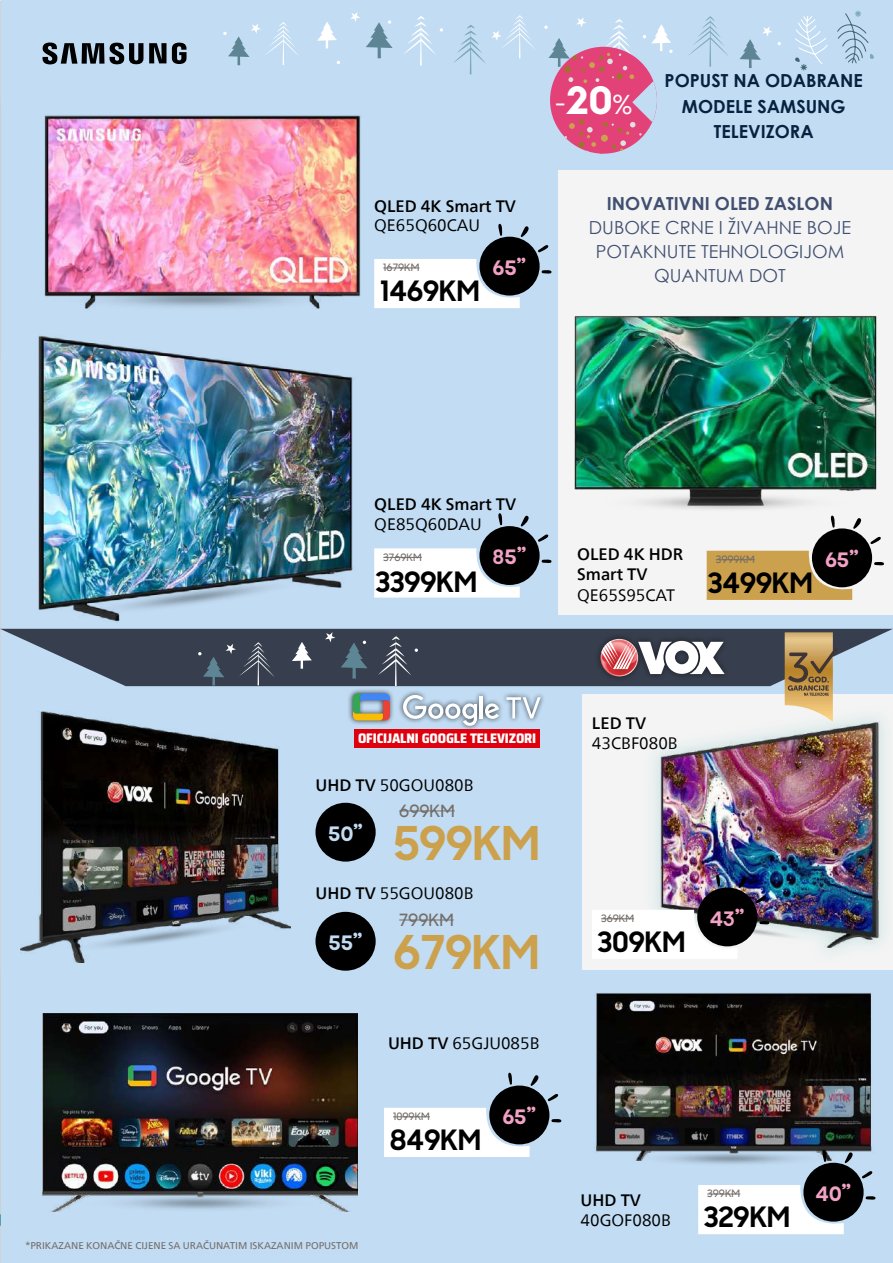
<style>
.page{position:relative;width:893px;height:1263px;background:#fff}
.page>*{position:absolute;margin:0;border:0;box-sizing:border-box;transform-origin:0 0}
.t1{font:700 47.4px "Samsung Sharp Sans";color:#cca14d}
.t2{font:700 28.5px "Samsung Sharp Sans";color:#000}
.t3{font:27.45px "Electrolux Sans";color:#fff}
.t4{font:500 20.55px "Hisense Alfabet";color:#f2a2c4}
.t5{font:500 20.55px "Hisense Alfabet";color:#c2dcf3}
.t6{font:18px/24px "Century Gothic";color:#415071;text-align:center}
.t7{font:700 18px/25.5px "Century Gothic";color:#072240;text-align:center}
.t8{font:700 18px "Century Gothic";color:#415071}
.t9{font:500 17.1px "Samsung Sharp Sans";color:#746d68}
.t10{font:16.5px "Neue Frutiger World";color:#000}
.t11{font:500 16.5px/19.5px "Neue Frutiger World";color:#000}
.t12{font:800 semi-condensed 13.8px "Saira";letter-spacing:-.01em;color:#fff}
.t13{font:500 10.35px "Samsung Sharp Sans";color:#746d68}
.t14{font:9.75px "Neue Frutiger World";color:#746d68}
.s1{font-weight:700;font-size:39.6px}
.s2{font-weight:500}
</style>
<div class="page">
<div style="left:1px;top:0;width:892px;height:1263px;background:#c2dcf3"></div>
<svg style="left:0;top:629px;width:893px;height:57px;fill:#373e4d"></svg>
<div style="left:594px;top:633px;width:136px;height:50px;background:#363d4c"></div>
<svg style="left:601px;top:640px;width:124px;height:36px"></svg>
<hr style="left:0;top:969px;width:1px;height:257px;background:#cfcfcf">
<svg style="left:0;top:1214px;width:1px;height:12px"></svg>
<div style="left:559px;top:170px;width:334px;height:444px;background:#f4f4f4"></div>
<img style="left:44px;top:115px;width:317px;height:171px">
<img style="left:44px;top:286px;width:317px;height:23px">
<svg style="left:689px;top:16px;width:39px;height:51px"></svg>
<svg style="left:317px;top:22px;width:20px;height:26px"></svg>
<svg style="left:350px;top:12px;width:10px;height:10px"></svg>
<svg style="left:366px;top:20px;width:27px;height:38px"></svg>
<svg style="left:404px;top:16px;width:39px;height:50px"></svg>
<svg style="left:223px;top:22px;width:76px;height:43px"></svg>
<svg style="left:453px;top:15px;width:82px;height:59px"></svg>
<svg style="left:740px;top:26px;width:32px;height:42px"></svg>
<svg style="left:795px;top:16px;width:33px;height:55px"></svg>
<svg style="left:837px;top:10px;width:37px;height:54px"></svg>
<img style="left:574px;top:316px;width:302px;height:175px">
<img style="left:643px;top:491px;width:162px;height:18px">
<svg style="left:374px;top:548px;width:146px;height:50px;background:#fcfdfe"></svg>
<hr style="left:383px;top:557px;width:39px;height:1px;background:#746d68">
<svg style="left:541px;top:559px;width:11px;height:4px"></svg>
<svg style="left:538px;top:534px;width:11px;height:8px"></svg>
<svg style="left:520px;top:515px;width:9px;height:12px"></svg>
<svg style="left:498px;top:513px;width:5px;height:13px"></svg>
<div style="left:479px;top:526px;width:61px;height:59px;background:#000;border-radius:50%"></div>
<svg style="left:43px;top:43px;width:61px;height:21px"></svg>
<svg style="left:110px;top:43px;width:56px;height:21px"></svg>
<svg style="left:172px;top:43px;width:15px;height:21px"></svg>
<svg style="left:292px;top:642px;width:20px;height:27px"></svg>
<svg style="left:341px;top:641px;width:27px;height:37px"></svg>
<svg style="left:378px;top:636px;width:40px;height:50px;background:#4a505d"></svg>
<svg style="left:198px;top:642px;width:77px;height:43px;background:#434c5a"></svg>
<div style="left:583px;top:694px;width:310px;height:275px;background:#f4f4f4"></div>
<img style="left:43px;top:1013px;width:315px;height:198px">
<img style="left:69px;top:1192px;width:263px;height:19px">
<img style="left:20px;top:711px;width:271px;height:251px">
<img style="left:49px;top:911px;width:226px;height:49px">
<img style="left:596px;top:993px;width:276px;height:159px">
<img style="left:618px;top:1149px;width:228px;height:19px">
<div style="left:642px;top:704px;width:251px;height:261px;background:#c2dede;opacity:.68"></div>
<img style="left:657px;top:720px;width:225px;height:228px">
<img style="left:739px;top:917px;width:82px;height:27px">
<div style="left:347px;top:688px;width:199px;height:43px;background:#000;opacity:.75"></div>
<svg style="left:506px;top:697px;width:35px;height:21px"></svg>
<svg style="left:403px;top:695px;width:74px;height:31px"></svg>
<hr style="left:480px;top:696px;width:3px;height:22px;background:#fff">
<svg style="left:485px;top:703px;width:14px;height:16px"></svg>
<svg style="left:353px;top:693px;width:37px;height:27px"></svg>
<div style="left:354px;top:729px;width:186px;height:18px;background:#de000d"></div>
<div style="left:592px;top:910px;width:145px;height:49px;background:#fff"></div>
<hr style="left:601px;top:918px;width:33px;height:1px;background:#746d68">
<svg style="left:758px;top:917px;width:12px;height:11px"></svg>
<svg style="left:754px;top:895px;width:13px;height:9px"></svg>
<svg style="left:735px;top:876px;width:14px;height:12px"></svg>
<svg style="left:712px;top:874px;width:12px;height:13px"></svg>
<div style="left:697px;top:887px;width:60px;height:59px;background:#000;border-radius:50%"></div>
<div style="left:698px;top:1185px;width:146px;height:49px;background:#fff"></div>
<hr style="left:707px;top:1194px;width:33px;height:1px;background:#746d68">
<svg style="left:865px;top:1196px;width:11px;height:4px"></svg>
<svg style="left:862px;top:1171px;width:11px;height:8px"></svg>
<svg style="left:841px;top:1152px;width:12px;height:12px"></svg>
<svg style="left:819px;top:1149px;width:11px;height:14px"></svg>
<div style="left:803px;top:1163px;width:61px;height:58px;background:#000;border-radius:50%"></div>
<div style="left:384px;top:1108px;width:146px;height:49px;background:#fff"></div>
<hr style="left:393px;top:1116px;width:37px;height:1px;background:#746d68">
<svg style="left:551px;top:1119px;width:11px;height:4px"></svg>
<svg style="left:546px;top:1094px;width:13px;height:8px"></svg>
<svg style="left:530px;top:1075px;width:9px;height:11px"></svg>
<svg style="left:508px;top:1072px;width:4px;height:13px"></svg>
<div style="left:489px;top:1085px;width:60px;height:59px;background:#000;border-radius:50%"></div>
<div style="left:315px;top:912px;width:61px;height:59px;background:#000;border-radius:50%"></div>
<hr style="left:399px;top:919px;width:55px;height:1px;background:#746d68">
<div style="left:315px;top:803px;width:61px;height:59px;background:#000;border-radius:50%"></div>
<hr style="left:399px;top:810px;width:56px;height:1px;background:#746d68">
<svg style="left:785px;top:632px;width:53px;height:89px"></svg>
<div style="left:374px;top:259px;width:146px;height:49px;background:#fff"></div>
<hr style="left:383px;top:268px;width:36px;height:1px;background:#746d68">
<svg style="left:541px;top:270px;width:11px;height:4px"></svg>
<svg style="left:538px;top:245px;width:11px;height:8px"></svg>
<svg style="left:517px;top:226px;width:12px;height:12px"></svg>
<svg style="left:498px;top:223px;width:5px;height:13px"></svg>
<div style="left:479px;top:237px;width:61px;height:59px;background:#000;border-radius:50%"></div>
<img style="left:34px;top:336px;width:323px;height:305px">
<img style="left:61px;top:566px;width:274px;height:59px">
<div style="left:707px;top:551px;width:145px;height:49px;background:#cca14d"></div>
<hr style="left:716px;top:559px;width:39px;height:1px;background:#746d68">
<svg style="left:872px;top:558px;width:12px;height:8px"></svg>
<svg style="left:870px;top:536px;width:11px;height:9px"></svg>
<svg style="left:853px;top:518px;width:9px;height:11px"></svg>
<svg style="left:830px;top:515px;width:5px;height:13px"></svg>
<div style="left:812px;top:528px;width:60px;height:59px;background:#000;border-radius:50%"></div>
<svg style="left:544px;top:17px;width:129px;height:137px"></svg>
<hr style="left:0;top:90px;width:2px;height:279px;background:#000;opacity:.75">
<p class="t11" style="left:374px;top:196px;width:143px">QLED 4K Smart TV</p>
<p class="t10" style="left:374px;top:213px;width:107px">QE65Q60CAU</p>
<p class="t13" style="left:383px;top:260px;width:38px">1679KM</p>
<p class="t4" style="left:493px;top:253px;width:35px">65”</p>
<h2 class="t2" style="left:380px;top:270px;width:101px">1469KM</h2>
<h3 class="t3" style="left:555px;top:85px;width:80px">-<span class="s1">20</span>%</h3>
<p class="t7" style="left:665px;top:67px;width:200px">POPUST NA ODABRANE<br>MODELE SAMSUNG<br>TELEVIZORA</p>
<p class="t8" style="left:607px;top:190px;width:228px">INOVATIVNI OLED ZASLON</p>
<p class="t6" style="left:589px;top:215px;width:264px">DUBOKE CRNE I ŽIVAHNE BOJE<br>POTAKNUTE TEHNOLOGIJOM<br>QUANTUM DOT</p>
<p class="t11" style="left:374px;top:495px;width:143px">QLED 4K Smart TV</p>
<p class="t10" style="left:374px;top:511px;width:109px">QE85Q60DAU</p>
<h2 class="t2" style="left:376px;top:560px;width:103px">3399KM</h2>
<p class="t13" style="left:383px;top:550px;width:40px">3769KM</p>
<p class="t4" style="left:493px;top:542px;width:35px">85”</p>
<p class="t11" style="left:577px;top:544px;width:107px">OLED 4K HDR<br>Smart TV</p>
<p class="t13" style="left:716px;top:552px;width:41px">3999KM</p>
<p class="t4" style="left:825px;top:545px;width:35px">65”</p>
<p class="t10" style="left:577px;top:582px;width:237px">QE65S95CAT <sup>3499KM</sup></p>
<p class="t12" style="left:358px;top:727px;width:180px">OFICIJALNI GOOGLE TELEVIZORI</p>
<p class="t10" style="left:315px;top:772px;width:160px"><span class="s2">UHD TV</span> 50GOU080B</p>
<p class="t5" style="left:328px;top:819px;width:36px">50”</p>
<h1 class="t1" style="left:394px;top:807px;width:147px">599KM</h1>
<p class="t9" style="left:399px;top:798px;width:57px">699KM</p>
<p class="t10" style="left:315px;top:881px;width:160px"><span class="s2">UHD TV</span> 55GOU080B</p>
<p class="t5" style="left:328px;top:928px;width:36px">55”</p>
<h1 class="t1" style="left:394px;top:916px;width:147px">679KM</h1>
<p class="t9" style="left:399px;top:907px;width:56px">799KM</p>
<p class="t10" style="left:388px;top:1031px;width:153px"><span class="s2">UHD TV</span> 65GJU085B</p>
<p class="t13" style="left:393px;top:1109px;width:38px">1099KM</p>
<p class="t4" style="left:502px;top:1102px;width:35px">65”</p>
<h2 class="t2" style="left:390px;top:1118px;width:92px">849KM</h2>
<p class="t14" style="left:26px;top:1237px;width:334px">*PRIKAZANE KONAČNE CIJENE SA URAČUNATIM ISKAZANIM POPUSTOM</p>
<p class="t11" style="left:592px;top:714px;width:56px">LED TV</p>
<p class="t10" style="left:592px;top:730px;width:87px">43CBF080B</p>
<p class="t13" style="left:601px;top:911px;width:35px">369KM</p>
<p class="t4" style="left:710px;top:904px;width:36px">43”</p>
<h2 class="t2" style="left:598px;top:920px;width:89px">309KM</h2>
<p class="t11" style="left:581px;top:1190px;width:62px">UHD TV</p>
<p class="t10" style="left:581px;top:1207px;width:92px">40GOF080B</p>
<p class="t13" style="left:707px;top:1186px;width:34px">399KM</p>
<p class="t4" style="left:816px;top:1179px;width:37px">40”</p>
<h2 class="t2" style="left:704px;top:1195px;width:88px">329KM</h2>
</div>
